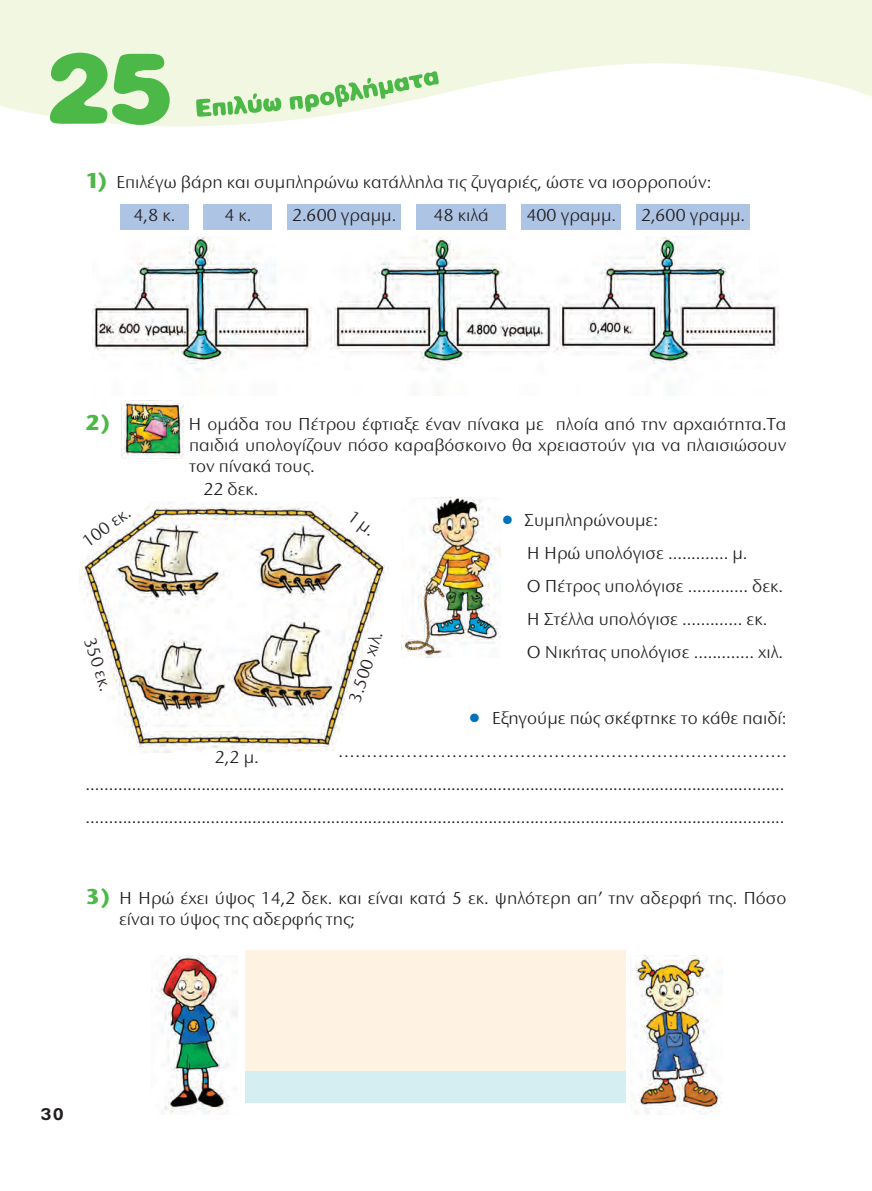
<style>
.page{position:relative;width:872px;height:1191px;background:#fff}
.page>*{position:absolute;margin:0;border:0;box-sizing:border-box;transform-origin:0 0}
.t1{font:700 22.5px "Stone Sans ITC Hel";color:#4cb848}
.t2{font:18px/33px "Stone Sans ITC Hel";color:#231f20}
.t3{font:16.5px "CF Milk";color:#231f20;scale:1.2 1}
.s1{font-weight:700;font-size:22.5px;color:#4cb848}
.s2{color:#0072bc}
</style>
<div class="page">
<svg style="left:0;top:11px;width:870px;height:115px;fill:#f1f7e0"></svg>
<svg style="left:50px;top:53px;width:120px;height:72px;background:#8acf81"></svg>
<svg style="left:196px;top:93px;width:85px;height:24px;background:#abdca0"></svg>
<svg style="left:289px;top:71px;width:150px;height:41px;background:#cbe8bf"></svg>
<div style="left:0;top:0;width:871px;height:11px;background:#f1f7e0"></div>
<img style="left:121px;top:400px;width:63px;height:58px">
<img style="left:630px;top:955px;width:92px;height:159px">
<img style="left:151px;top:955px;width:86px;height:159px">
<img style="left:92px;top:236px;width:686px;height:159px">
<div style="left:636px;top:204px;width:113px;height:26px;background:#adc4e5"></div>
<div style="left:521px;top:204px;width:100px;height:26px;background:#adc4e5"></div>
<div style="left:416px;top:204px;width:90px;height:26px;background:#adc4e5"></div>
<div style="left:287px;top:204px;width:114px;height:26px;background:#adc4e5"></div>
<div style="left:204px;top:204px;width:68px;height:26px;background:#adc4e5"></div>
<div style="left:120px;top:204px;width:68px;height:26px;background:#adc4e5"></div>
<img style="left:79px;top:502px;width:310px;height:251px">
<img style="left:402px;top:497px;width:98px;height:160px">
<div style="left:245px;top:949px;width:381px;height:126px;background:#fef2e3"></div>
<div style="left:245px;top:1071px;width:381px;height:32px;background:#d5eef1"></div>
<svg style="left:870px;top:0;width:2px;height:97px"></svg>
<svg style="left:348px;top:510px;width:22px;height:26px"></svg>
<p class="t2" style="left:86px;top:167px;width:627px"><span class="s1">1)</span> Επιλέγω βάρη και συμπληρώνω κατάλληλα τις ζυγαριές, ώστε να ισορροπούν:</p>
<p class="t2" style="left:133px;top:200px;width:43px">4,8 κ.</p>
<p class="t2" style="left:224px;top:200px;width:29px">4 κ.</p>
<p class="t2" style="left:292px;top:200px;width:106px">2.600 γραμμ.</p>
<p class="t2" style="left:433px;top:200px;width:57px">48 κιλά</p>
<p class="t2" style="left:526px;top:200px;width:91px">400 γραμμ.</p>
<p class="t2" style="left:641px;top:200px;width:106px">2,600 γραμμ.</p>
<p class="t1" style="left:86px;top:414px;width:27px">2)</p>
<p class="t2" style="left:189px;top:415px;width:599px;line-height:21px;text-align:justify">Η ομάδα του Πέτρου έφτιαξε έναν πίνακα με πλοία από την αρχαιότητα.Τα παιδιά υπολογίζουν πόσο καραβόσκοινο θα χρειαστούν για να πλαισιώσουν τον πίνακά τους.</p>
<p class="t2" style="left:527px;top:505px;width:258px;text-indent:-24px"><span class="s2">●</span> Συμπληρώνουμε:<br>Η Ηρώ υπολόγισε ............. μ.<br>Ο Πέτρος υπολόγισε ............. δεκ.<br>Η Στέλλα υπολόγισε ............. εκ.<br>Ο Νικήτας υπολόγισε ............. χιλ.</p>
<p class="t2" style="left:203px;top:474px;width:57px">22 δεκ.</p>
<p class="t2" style="left:76px;top:531px;width:56px;rotate:-36deg">100 εκ.</p>
<p class="t2" style="left:340px;top:697px;width:75px;rotate:-72deg">3.500 χιλ.</p>
<p class="t2" style="left:103px;top:633px;width:56px;rotate:72deg">350 εκ.</p>
<p class="t2" style="left:86px;top:703px;width:702px;text-align:right"><span class="s2">●</span> Εξηγούμε πώς σκέφτηκε το κάθε παιδί: ............................................................................... ....................................................................................................................................................... .......................................................................................................................................................</p>
<p class="t2" style="left:215px;top:742px;width:45px">2,2 μ.</p>
<p class="t2" style="left:119px;top:889px;width:668px;line-height:21px;text-indent:-33px"><span class="s1">3)</span> Η Ηρώ έχει ύψος 14,2 δεκ. και είναι κατά 5 εκ. ψηλότερη απ’ την αδερφή της. Πόσο είναι το ύψος της αδερφής της;</p>
<p class="t3" style="left:41px;top:1108px;width:21px">30</p>
</div>
